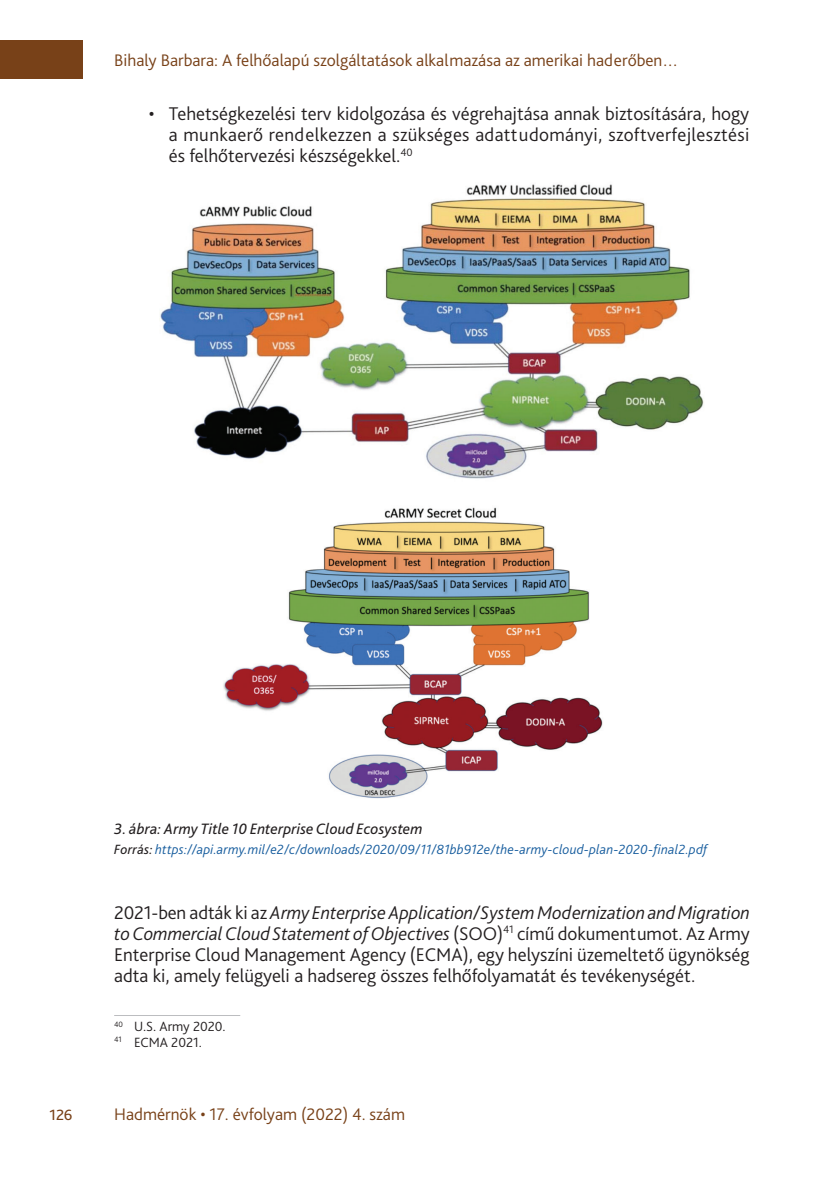
<style>
.page{position:relative;width:834px;height:1181px;background:#fff}
.page>*{position:absolute;margin:0;border:0;box-sizing:border-box;transform-origin:0 0}
._3_1_első_bekezdés{font:300 19.25px/21px "Bliss Pro";color:#231f20;text-align:justify}
.t1{font:300 19.25px "Bliss Pro";color:#784118}
.t2{font:300 17.5px "Bliss Pro";color:#784118}
._8_Ábra__képalárás{font:italic 15.75px "Bliss Pro";letter-spacing:.005em;color:#231f20}
._8_ábra_forrás{font:italic 300 14px "Bliss Pro";letter-spacing:.01em;color:#175d9e}
._6_Lábjegyzet{font:300 14px "Bliss Pro";color:#231f20}
.s1{font-weight:400;color:#231f20}
.s2{font-style:italic}
</style>
<div class="page">
<div style="left:0;top:41px;width:83px;height:38px;background:#784118"></div>
<img style="left:160px;top:184px;width:544px;height:615px">
<hr style="left:114px;top:1015px;width:126px;height:1px;background:#bcbdc0">
<p class="t2" style="left:114px;top:49px;width:565px">Bihaly Barbara: A felhőalapú szolgáltatások alkalmazása az amerikai haderőben…</p>
<p class="_3_1_első_bekezdés" style="left:169px;top:103px;width:582px;text-indent:-20px">• Tehetségkezelési terv kidolgozása és végrehajtása annak biztosítására, hogy a munkaerő rendelkezzen a szükséges adattudományi, szoftverfejlesztési és felhőtervezési készségekkel.<sup>40</sup></p>
<p class="_8_Ábra__képalárás" style="left:114px;top:819px;width:310px">3. ábra: Army Title 10 Enterprise Cloud Ecosystem</p>
<p class="_8_ábra_forrás" style="left:114px;top:841px;width:594px"><span class="s1">Forrás:</span> https://api.army.mil/e2/c/downloads/2020/09/11/81bb912e/the-army-cloud-plan-2020-final2.pdf</p>
<p class="_3_1_első_bekezdés" style="left:114px;top:901px;width:637px">2021-ben adták ki az <span class="s2">Army Enterprise Application/System Modernization and Migration to Commercial Cloud Statement of Objectives</span> (SOO)<sup>41</sup> című dokumentumot. Az Army Enterprise Cloud Management Agency (ECMA), egy helyszíni üzemeltető ügynökség adta ki, amely felügyeli a hadsereg összes felhőfolyamatát és tevékenységét.</p>
<p class="_6_Lábjegyzet" style="left:114px;top:1018px;width:113px"><sup>40</sup> U.S. Army 2020.</p>
<p class="_6_Lábjegyzet" style="left:114px;top:1033px;width:89px"><sup>41</sup> ECMA 2021.</p>
<p class="t1" style="left:50px;top:1102px;width:24px">126</p>
<p class="t2" style="left:114px;top:1103px;width:292px">Hadmérnök • 17. évfolyam (2022) 4. szám</p>
</div>
